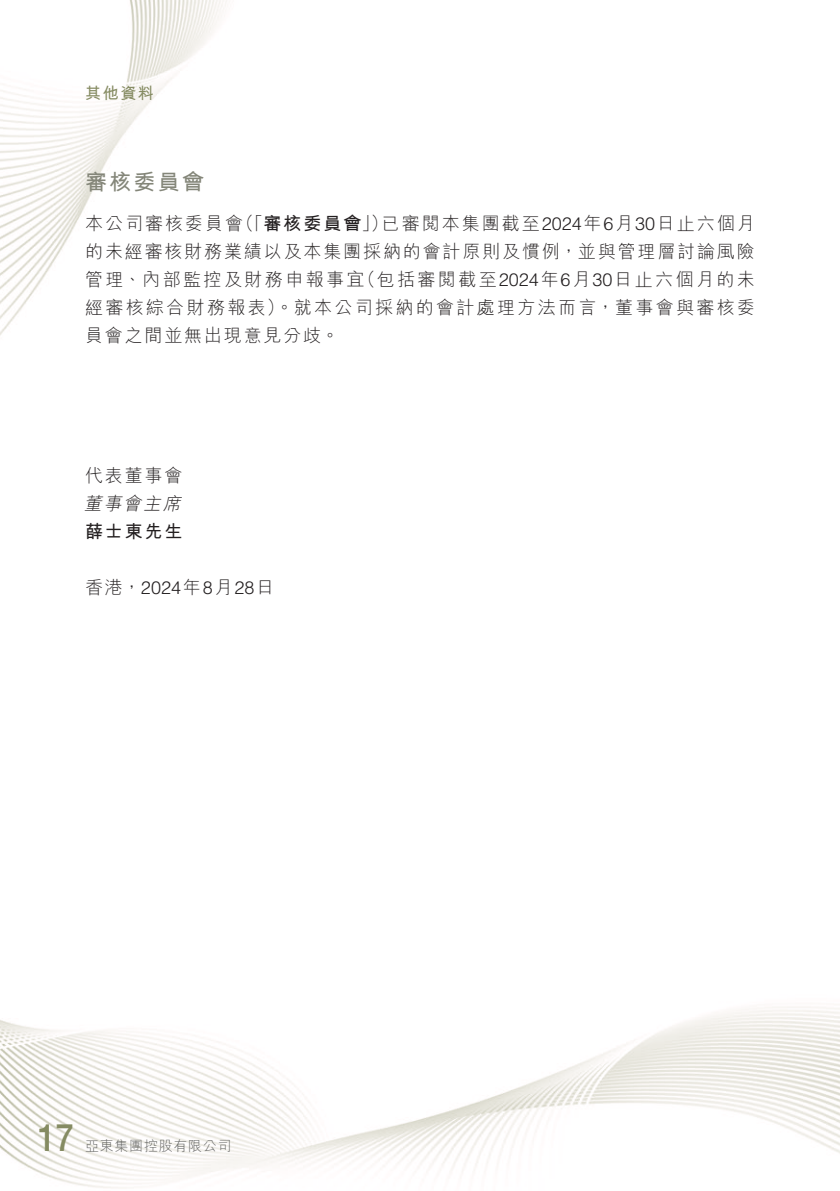
<style>
.page{position:relative;width:840px;height:1191px;background:#fff}
.page>*{position:absolute;margin:0;border:0;box-sizing:border-box;transform-origin:0 0}
.t1{font:500 38px "Helvetica Neue LT Std";color:#858b62;scale:.85 1}
.t2{font:700 22px "M Hei HK";letter-spacing:.1em;color:#848679}
.t3{font:300 18px "M Hei HK";letter-spacing:.11em;color:#231f20}
.t4{font:300 18px/28px "M Hei HK";letter-spacing:.13em;color:#231f20}
.t5{font:300 18px "M Hei HK";letter-spacing:.135em;color:#231f20}
.t6{font:700 18px "M Hei HK";letter-spacing:.105em;color:#231f20}
.t7{font:300 18px "Helvetica LT Std";color:#231f20}
.t8{font:italic 300 18px "M Hei HK";color:#231f20}
.t9{font:700 16px "M Hei HK";color:#858b62}
.t10{font:300 14px "M Hei HK";letter-spacing:.05em;color:#60615f}
.s1{font-weight:300}
.s2{font-family:"Helvetica LT Std"}
.s3{font-family:"M Hei HK"}
</style>
<div class="page">
<img style="left:0;top:0;width:839px;height:1188px">
<p class="t9" style="left:85px;top:82px;width:70px">其他資料</p>
<p class="t2" style="left:85px;top:166px;width:120px">審核委員會</p>
<p class="t6" style="left:236px;top:210px;width:154px"><span class="s1">（「</span>審核委員會<span class="s1">」）</span></p>
<p class="t3" style="left:85px;top:214px;width:159px">本公司審核委員會</p>
<p class="t3" style="left:85px;top:242px;width:670px">的未經審核財務業績以及本集團採納的會計原則及慣例，並與管理層討論風險</p>
<p class="t5" style="left:358px;top:270px;width:398px">（包括審閱截至<span class="s2">2024</span>年<span class="s2">6</span>月<span class="s2">30</span>日止六個月的未</p>
<p class="t3" style="left:382px;top:214px;width:374px">已審閱本集團截至<span class="s2">2024</span>年<span class="s2">6</span>月<span class="s2">30</span>日止六個月</p>
<p class="t4" style="left:85px;top:265px;width:671px">管理、內部監控及財務申報事宜<br>經審核綜合財務報表）。就本公司採納的會計處理方法而言，董事會與審核委員會之間並無出現意見分歧。</p>
<p class="t3" style="left:85px;top:466px;width:99px">代表董事會</p>
<p class="t8" style="left:84px;top:494px;width:102px">董事會主席</p>
<p class="t6" style="left:85px;top:518px;width:99px">薛士東先生</p>
<p class="t7" style="left:85px;top:576px;width:190px"><span class="s3">香港，</span>2024<span class="s3">年</span>8<span class="s3">月</span>28<span class="s3">日</span></p>
<h1 class="t1" style="left:38px;top:1115px;width:44px">17</h1>
<p class="t10" style="left:85px;top:1139px;width:148px">亞東集團控股有限公司</p>
</div>
